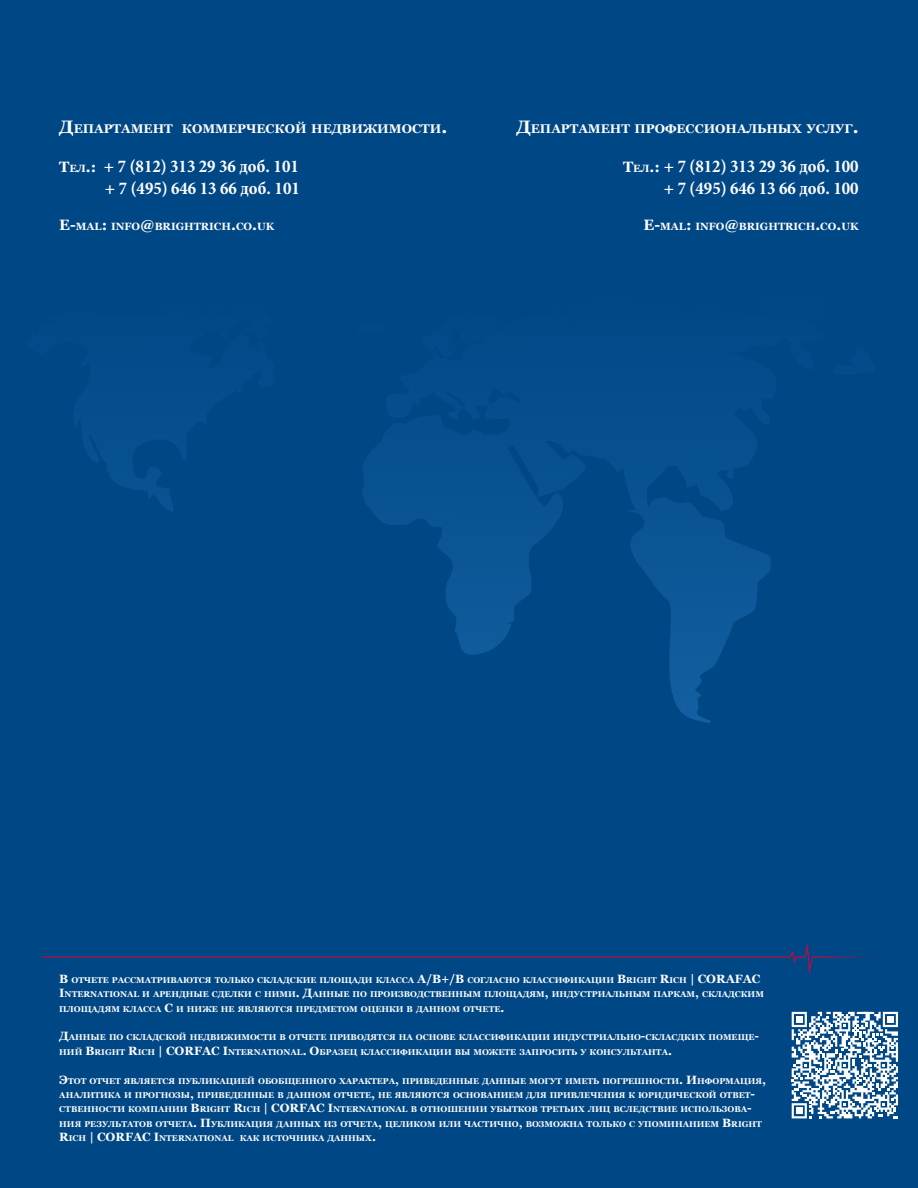
<style>
.page{position:relative;width:918px;height:1188px;background:#004785}
.page>*{position:absolute;margin:0;border:0;box-sizing:border-box;transform-origin:0 0}
.t1{font:700 condensed 18px "Minion Pro";color:#fff}
.t2{font:700 12.6px "Georgia";color:#fff}
.t3{font:700 10.5px "Georgia";color:#fff}
.t4{font:700 8.4px/14.4px "Georgia";color:#fff}
.s1{font-size:18px}
.s2{font-family:"Georgia";font-stretch:normal;font-size:15px}
.s3{font-family:"Georgia";font-stretch:normal;font-size:10.5px}
.s4{font-size:15px}
.s5{font-size:12px}
</style>
<div class="page">
<svg style="left:86px;top:450px;width:100px;height:62px"></svg>
<svg style="left:669px;top:656px;width:50px;height:67px"></svg>
<svg style="left:362px;top:452px;width:409px;height:204px"></svg>
<svg style="left:792px;top:1012px;width:106px;height:106px"></svg>
<svg style="left:41px;top:943px;width:829px;height:31px"></svg>
<p class="t2" style="left:59px;top:120px;width:389px"><span class="s1">Д</span>ЕПАРТАМЕНТ КОММЕРЧЕСКОЙ НЕДВИЖИМОСТИ<span class="s1">.</span></p>
<p class="t1" style="left:59px;top:154px;width:241px"><span class="s2">Т</span><span class="s3">ЕЛ</span><span class="s2">.:</span> + 7 (812) 313 29 36 доб. 101</p>
<p class="t1" style="left:105px;top:176px;width:196px">+ 7 (495) 646 13 66 доб. 101</p>
<p class="t3" style="left:59px;top:219px;width:217px"><span class="s4">E-</span>MAL<span class="s4">:</span> INFO <span class="s4">@</span>BRIGHTRICH<span class="s4">.</span>CO<span class="s4">.</span>UK</p>
<p class="t2" style="left:517px;top:120px;width:344px"><span class="s1">Д</span>ЕПАРТАМЕНТ ПРОФЕССИОНАЛЬНЫХ УСЛУГ<span class="s1">.</span></p>
<p class="t1" style="left:623px;top:154px;width:237px"><span class="s2">Т</span><span class="s3">ЕЛ</span><span class="s2">.:</span> + 7 (812) 313 29 36 доб. 100</p>
<p class="t1" style="left:664px;top:176px;width:196px">+ 7 (495) 646 13 66 доб. 100</p>
<p class="t3" style="left:644px;top:219px;width:217px"><span class="s4">E-</span>MAL<span class="s4">:</span> INFO <span class="s4">@</span>BRIGHTRICH<span class="s4">.</span>CO<span class="s4">.</span>UK</p>
<p class="t4" style="left:59px;top:973px;width:706px"><span class="s5">В</span> ОТЧЕТЕ РАССМАТРИВАЮТСЯ ТОЛЬКО СКЛАДСКИЕ ПЛОЩАДИ КЛАССА <span class="s5">А/В+/В</span> СОГЛАСНО КЛАССИФИКАЦИИ <span class="s5">B</span>RIGHT <span class="s5">R</span>ICH <span class="s5">| CORAFAC<br>I</span>NTERNATIONAL И АРЕНДНЫЕ СДЕЛКИ С НИМИ<span class="s5">. Д</span>АННЫЕ ПО ПРОИЗВОДСТВЕННЫМ ПЛОЩАДЯМ<span class="s5">,</span> ИНДУСТРИАЛЬНЫМ ПАРКАМ<span class="s5">,</span> СКЛАДСКИМ<br>ПЛОЩАДЯМ КЛАССА <span class="s5">С</span> И НИЖЕ НЕ ЯВЛЯЮТСЯ ПРЕДМЕТОМ ОЦЕНКИ В ДАННОМ ОТЧЕТЕ<span class="s5">.</span></p>
<p class="t4" style="left:59px;top:1030px;width:701px"><span class="s5">Д</span>АННЫЕ ПО СКЛАДСКОЙ НЕДВИЖИМОСТИ В ОТЧЕТЕ ПРИВОДЯТСЯ НА ОСНОВЕ КЛАССИФИКАЦИИ ИНДУСТРИАЛЬНО<span class="s5">-</span>СКЛАСДКИХ ПОМЕЩЕ<span class="s5">-<br></span>НИЙ <span class="s5">B</span>RIGHT <span class="s5">R</span>ICH <span class="s5">| CORFAC I</span>NTERNATIONAL<span class="s5">. О</span>БРАЗЕЦ КЛАССИФИКАЦИИ ВЫ МОЖЕТЕ ЗАПРОСИТЬ У КОНСУЛЬТАНТА<span class="s5">.</span></p>
<p class="t4" style="left:59px;top:1073px;width:708px"><span class="s5">Э</span>ТОТ ОТЧЕТ ЯВЛЯЕТСЯ ПУБЛИКАЦИЕЙ ОБОБЩЕННОГО ХАРАКТЕРА<span class="s5">,</span> ПРИВЕДЕННЫЕ ДАННЫЕ МОГУТ ИМЕТЬ ПОГРЕШНОСТИ<span class="s5">. И</span>НФОРМАЦИЯ<span class="s5">, </span>АНАЛИТИКА И ПРОГНОЗЫ<span class="s5">,</span> ПРИВЕДЕННЫЕ В ДАННОМ ОТЧЕТЕ<span class="s5">,</span> НЕ ЯВЛЯЮТСЯ ОСНОВАНИЕМ ДЛЯ ПРИВЛЕЧЕНИЯ К ЮРИДИЧЕСКОЙ ОТВЕТ<span class="s5">-</span>СТВЕННОСТИ КОМПАНИИ <span class="s5">B</span>RIGHT <span class="s5">R</span>ICH <span class="s5">| CORFAC I</span>NTERNATIONAL В ОТНОШЕНИИ УБЫТКОВ ТРЕТЬИХ ЛИЦ ВСЛЕДСТВИЕ ИСПОЛЬЗОВА<span class="s5">-</span>НИЯ РЕЗУЛЬТАТОВ ОТЧЕТА<span class="s5">. П</span>УБЛИКАЦИЯ ДАННЫХ ИЗ ОТЧЕТА<span class="s5">,</span> ЦЕЛИКОМ ИЛИ ЧАСТИЧНО<span class="s5">,</span> ВОЗМОЖНА ТОЛЬКО С УПОМИНАНИЕМ <span class="s5">B</span>RIGHT <span class="s5">R</span>ICH <span class="s5">| CORFAC I</span>NTERNATIONAL КАК ИСТОЧНИКА ДАННЫХ<span class="s5">.</span></p>
</div>
